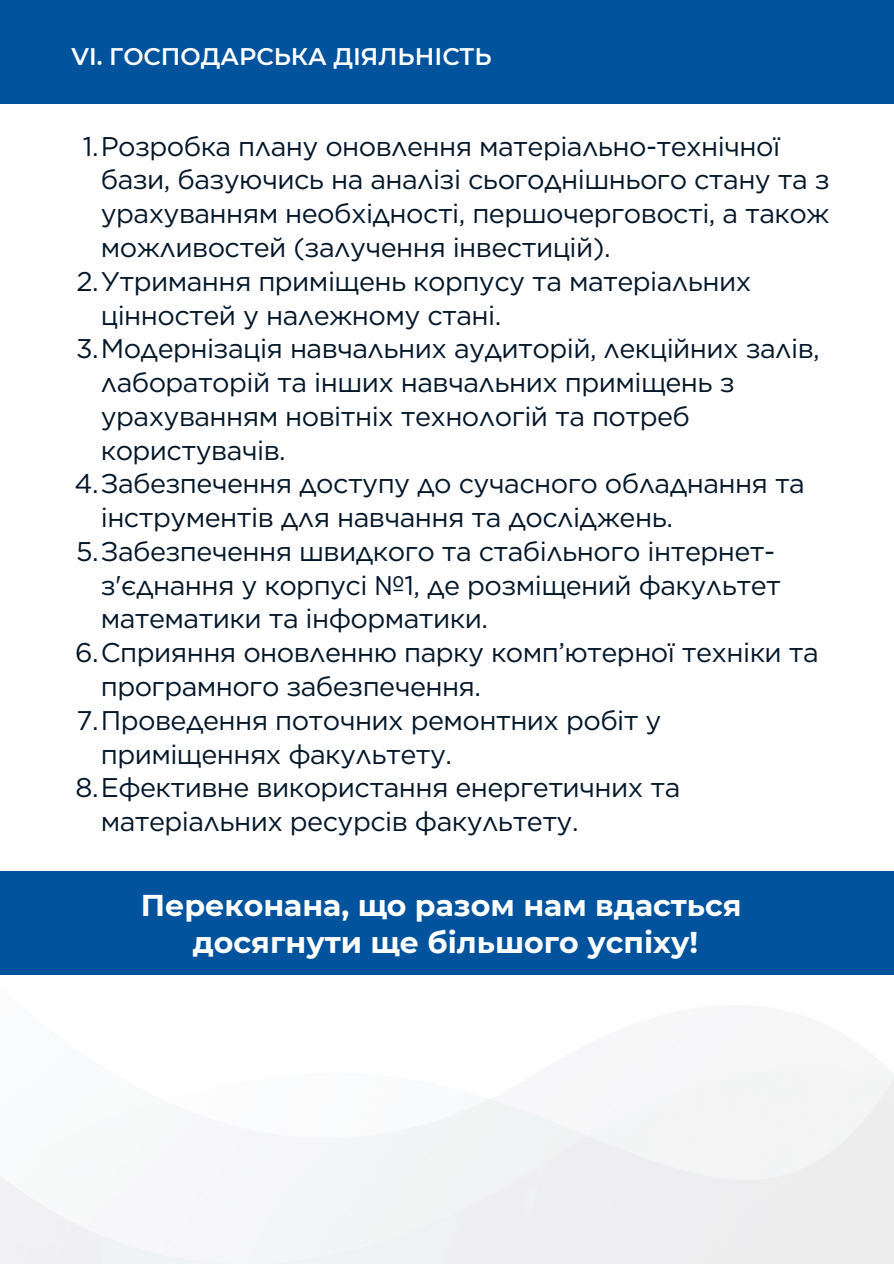
<style>
.page{position:relative;width:894px;height:1264px;background:#fff}
.page>*{position:absolute;margin:0;border:0;box-sizing:border-box;transform-origin:0 0}
.t1{font:700 30px/37.2px "Montserrat";color:#fff;text-align:center}
.t2{font:27px/33.8px "Gotham";letter-spacing:-.02em;color:#031729}
.t3{font:600 24px "Montserrat";color:#fff}
</style>
<div class="page">
<div style="left:0;top:0;width:893px;height:104px;background:#02539d"></div>
<div style="left:0;top:871px;width:893px;height:103px;background:#02539d"></div>
<p class="t3" style="left:72px;top:42px;width:421px">VI. ГОСПОДАРСЬКА ДІЯЛЬНІСТЬ</p>
<p class="t2" style="left:101px;top:129px;width:730px;text-indent:-18px">1.Розробка плану оновлення матеріально-технічної бази, базуючись на аналізі сьогоднішнього стану та з урахуванням необхідності, першочерговості, а також можливостей (залучення інвестицій).</p>
<p class="t2" style="left:101px;top:264px;width:651px;text-indent:-24px">2.Утримання приміщень корпусу та матеріальних цінностей у належному стані.</p>
<p class="t2" style="left:101px;top:332px;width:720px;text-indent:-25px">3.Модернізація навчальних аудиторій, лекційних залів, лабораторій та інших навчальних приміщень з урахуванням новітніх технологій та потреб користувачів.</p>
<p class="t2" style="left:101px;top:467px;width:705px;text-indent:-26px">4.Забезпечення доступу до сучасного обладнання та інструментів для навчання та досліджень.</p>
<p class="t2" style="left:101px;top:534px;width:681px;text-indent:-25px">5.Забезпечення швидкого та стабільного інтернет&shy;з'єднання у корпусі №1, де розміщений факультет математики та інформатики.</p>
<p class="t2" style="left:101px;top:635px;width:719px;text-indent:-26px">6.Сприяння оновленню парку комп’ютерної техніки та програмного забезпечення.</p>
<p class="t2" style="left:101px;top:703px;width:562px;text-indent:-24px">7.Проведення поточних ремонтних робіт у приміщеннях факультету.</p>
<p class="t2" style="left:101px;top:770px;width:581px;text-indent:-25px">8.Ефективне використання енергетичних та матеріальних ресурсів факультету.</p>
<h1 class="t1" style="left:141px;top:886px;width:602px">Переконана, що разом нам вдасться досягнути ще більшого успіху!</h1>
</div>
